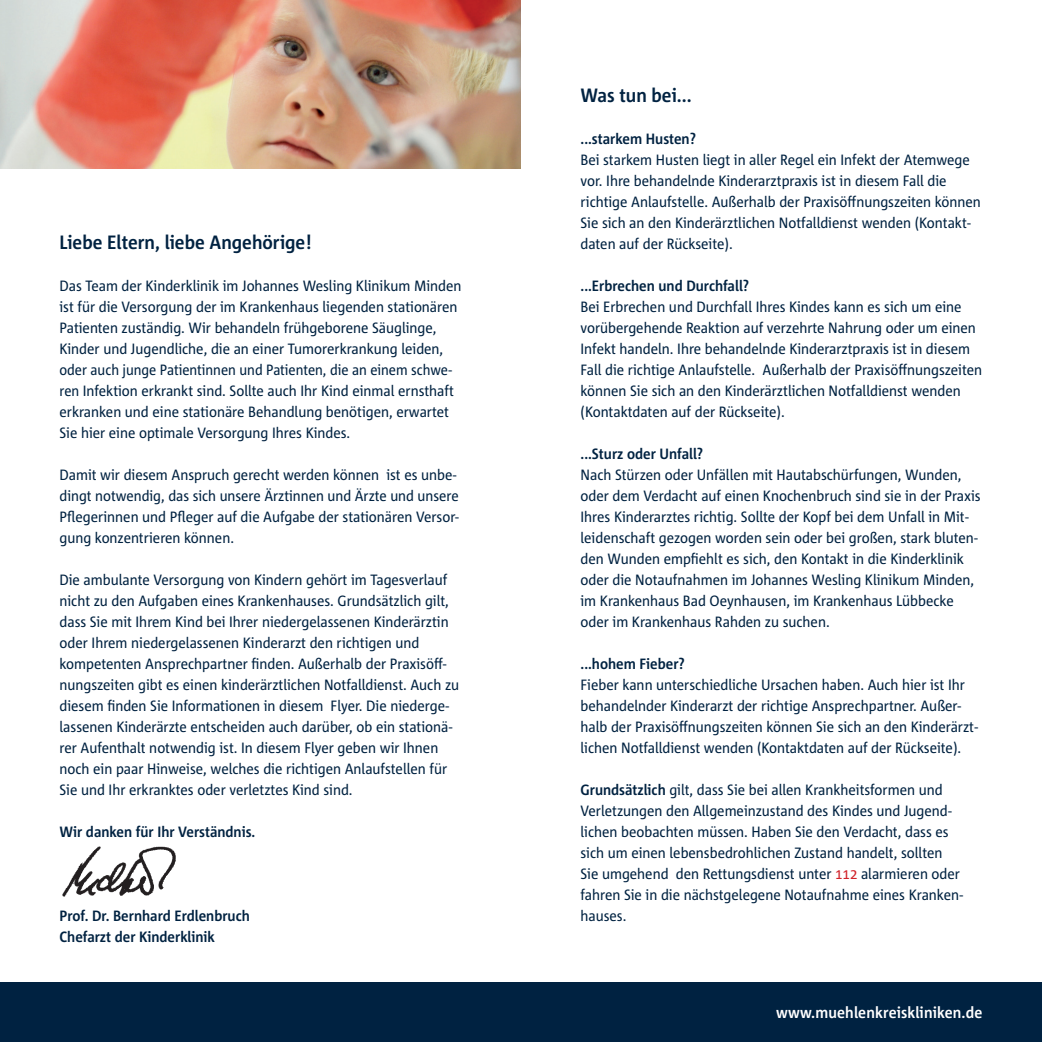
<style>
.page{position:relative;width:1042px;height:1042px;background:#fff}
.page>*{position:absolute;margin:0;border:0;box-sizing:border-box;transform-origin:0 0}
.t1{font:700 19.25px "Corpid C1 s S Cd";color:#002241}
.t2{font:700 15.75px "Corpid C1 s S Cd";letter-spacing:.01em;color:#fff}
.t3{font:14.88px/21px "Corpid C1 s S Cd";color:#002241}
.t4{font:700 14.88px/21px "Corpid C1 s S Cd";color:#002241}
.s1{font-weight:700}
.s2{color:#d1232a}
</style>
<div class="page">
<img style="left:62px;top:846px;width:114px;height:51px">
<img style="left:0;top:0;width:521px;height:169px">
<div style="left:0;top:982px;width:1042px;height:60px;background:#002241"></div>
<p class="t1" style="left:60px;top:230px;width:253px">Liebe Eltern, liebe Angehörige!</p>
<p class="t3" style="left:60px;top:274px;width:403px">Das Team der Kinderklinik im Johannes Wesling Klinikum Minden ist für die Versorgung der im Krankenhaus liegenden stationären Patienten zuständig. Wir behandeln frühgeborene Säuglinge, Kinder und Jugendliche, die an einer Tumorerkrankung leiden, oder auch junge Patientinnen und Patienten, die an einem schwe&shy;ren Infektion erkrankt sind. Sollte auch Ihr Kind einmal ernsthaft erkranken und eine stationäre Behandlung benötigen, erwartet Sie hier eine optimale Versorgung Ihres Kindes.</p>
<p class="t3" style="left:60px;top:463px;width:401px">Damit wir diesem Anspruch gerecht werden können ist es unbe&shy;dingt notwendig, das sich unsere Ärztinnen und Ärzte und unsere Pflegerinnen und Pfleger auf die Aufgabe der stationären Versor&shy;gung konzentrieren können.</p>
<p class="t3" style="left:60px;top:568px;width:401px">Die ambulante Versorgung von Kindern gehört im Tagesverlauf nicht zu den Aufgaben eines Krankenhauses. Grundsätzlich gilt, dass Sie mit Ihrem Kind bei Ihrer niedergelassenen Kinderärztin oder Ihrem niedergelassenen Kinderarzt den richtigen und kompetenten Ansprechpartner finden. Außerhalb der Praxisöff&shy;nungszeiten gibt es einen kinderärztlichen Notfalldienst. Auch zu diesem finden Sie Informationen in diesem Flyer. Die niederge&shy;lassenen Kinderärzte entscheiden auch darüber, ob ein stationä&shy;rer Aufenthalt notwendig ist. In diesem Flyer geben wir Ihnen noch ein paar Hinweise, welches die richtigen Anlaufstellen für Sie und Ihr erkranktes oder verletztes Kind sind.</p>
<p class="t4" style="left:60px;top:820px;width:197px">Wir danken für Ihr Verständnis.</p>
<p class="t4" style="left:60px;top:904px;width:192px">Prof. Dr. Bernhard Erdlenbruch<br>Chefarzt der Kinderklinik</p>
<p class="t1" style="left:580px;top:83px;width:113px">Was tun bei...</p>
<p class="t4" style="left:580px;top:127px;width:117px">...starkem Husten?</p>
<p class="t3" style="left:580px;top:148px;width:402px">Bei starkem Husten liegt in aller Regel ein Infekt der Atemwege vor. Ihre behandelnde Kinderarztpraxis ist in diesem Fall die richtige Anlaufstelle. Außerhalb der Praxisöffnungszeiten können Sie sich an den Kinderärztlichen Notfalldienst wenden (Kontakt&shy;daten auf der Rückseite).</p>
<p class="t4" style="left:580px;top:274px;width:170px">...Erbrechen und Durchfall?</p>
<p class="t3" style="left:580px;top:295px;width:403px">Bei Erbrechen und Durchfall Ihres Kindes kann es sich um eine vorübergehende Reaktion auf verzehrte Nahrung oder um einen Infekt handeln. Ihre behandelnde Kinderarztpraxis ist in diesem Fall die richtige Anlaufstelle. Außerhalb der Praxisöffnungszeiten können Sie sich an den Kinderärztlichen Notfalldienst wenden (Kontaktdaten auf der Rückseite).</p>
<p class="t4" style="left:580px;top:442px;width:124px">...Sturz oder Unfall?</p>
<p class="t3" style="left:580px;top:463px;width:401px">Nach Stürzen oder Unfällen mit Hautabschürfungen, Wunden, oder dem Verdacht auf einen Knochenbruch sind sie in der Praxis Ihres Kinderarztes richtig. Sollte der Kopf bei dem Unfall in Mit&shy;leidenschaft gezogen worden sein oder bei großen, stark bluten&shy;den Wunden empfiehlt es sich, den Kontakt in die Kinderklinik oder die Notaufnahmen im Johannes Wesling Klinikum Minden, im Krankenhaus Bad Oeynhausen, im Krankenhaus Lübbecke oder im Krankenhaus Rahden zu suchen.</p>
<p class="t4" style="left:580px;top:652px;width:106px">...hohem Fieber?</p>
<p class="t3" style="left:580px;top:673px;width:399px">Fieber kann unterschiedliche Ursachen haben. Auch hier ist Ihr behandelnder Kinderarzt der richtige Ansprechpartner. Außer&shy;halb der Praxisöffnungszeiten können Sie sich an den Kinderärzt&shy;lichen Notfalldienst wenden (Kontaktdaten auf der Rückseite).</p>
<p class="t3" style="left:580px;top:778px;width:384px"><span class="s1">Grundsätzlich</span> gilt, dass Sie bei allen Krankheitsformen und Verletzungen den Allgemeinzustand des Kindes und Jugend&shy;lichen beobachten müssen. Haben Sie den Verdacht, dass es sich um einen lebensbedrohlichen Zustand handelt, sollten Sie umgehend den Rettungsdienst unter <span class="s2">112</span> alarmieren oder fahren Sie in die nächstgelegene Notaufnahme eines Kranken&shy;hauses.</p>
<p class="t2" style="left:776px;top:1003px;width:208px">www.muehlenkreiskliniken.de</p>
</div>
